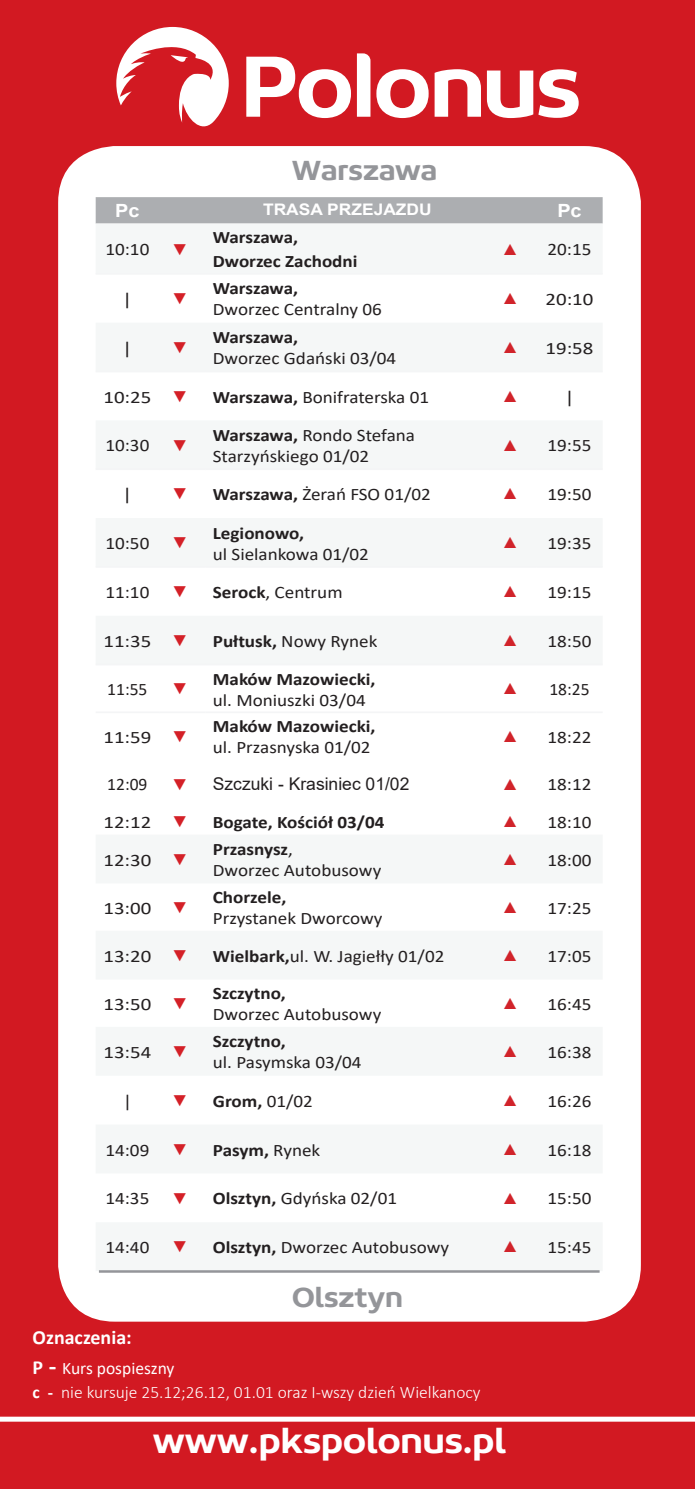
<style>
.page{position:relative;width:695px;height:1489px;background:#fff}
.page>*{position:absolute;margin:0;border:0;box-sizing:border-box;transform-origin:0 0}
.t1{font:500 37.5px "Concord";color:#fff}
.t2{font:500 30px "Concord";color:#949599}
.t3{font:700 20px "Calibri";color:#fff}
.t4{font:700 18.25px "Arial";color:#fff;scale:1.09 1}
.t5{font:17.5px/21px "Calibri";color:#231f20;scale:1.09 1}
.t6{font:700 17.5px/24px "Calibri";color:#231f20;scale:1.09 1}
.t7{font:300 17.5px/24px "Calibri";color:#fff}
.t8{font:17.5px "Calibri";color:#231f20;scale:1.19 1}
.t9{font:17.5px "Arial";color:#231f20}
.t10{font:17.5px "Calibri";color:#231f20}
.t11{font:700 16px "Arial";color:#fff;scale:1.09 1}
.t12{font:16px "Arial Narrow";color:#d42027;scale:1.09 1}
.t13{font:16px "Arial Narrow";color:#d1232a;scale:1.09 1}
.s1{font-family:"Arial Narrow";font-size:16px;color:#d1232a}
.s2{font-family:"Arial Narrow";font-size:16px;color:#d42027}
.s3{font-weight:700}
.s4{font-family:"Arial Narrow";font-weight:400;font-size:16px;color:#d42027}
.s5{font-weight:400}
.s6{font-weight:700;font-size:20px}
.s7{font-weight:700;font-size:25px}
</style>
<div class="page">
<div style="left:0;top:0;width:694px;height:1488px;background:#d21922"></div>
<svg style="left:116px;top:27px;width:113px;height:100px"></svg>
<svg style="left:246px;top:57px;width:105px;height:61px"></svg>
<svg style="left:376px;top:69px;width:52px;height:49px"></svg>
<svg style="left:434px;top:69px;width:47px;height:48px"></svg>
<svg style="left:487px;top:69px;width:91px;height:49px"></svg>
<svg style="left:357px;top:53px;width:13px;height:64px"></svg>
<div style="left:58px;top:146px;width:582px;height:1175px;background:#fff;border-radius:57px"></div>
<svg style="left:96px;top:197px;width:506px;height:27px;background:#aeb0b3"></svg>
<hr style="left:96px;top:273px;width:63px;height:2px;background:#f4f5f6">
<hr style="left:159px;top:273px;width:47px;height:2px;background:#f4f5f6">
<hr style="left:206px;top:273px;width:283px;height:2px;background:#f4f5f6">
<hr style="left:489px;top:273px;width:47px;height:2px;background:#f4f5f6">
<hr style="left:536px;top:273px;width:66px;height:2px;background:#f4f5f6">
<hr style="left:489px;top:566px;width:47px;height:1px;background:#f4f5f6">
<hr style="left:536px;top:566px;width:66px;height:1px;background:#f4f5f6">
<hr style="left:96px;top:566px;width:63px;height:1px;background:#f4f5f6">
<hr style="left:159px;top:566px;width:47px;height:1px;background:#f4f5f6">
<hr style="left:206px;top:566px;width:283px;height:1px;background:#f4f5f6">
<hr style="left:96px;top:371px;width:63px;height:1px;background:#f4f5f6">
<hr style="left:159px;top:371px;width:47px;height:1px;background:#f4f5f6">
<hr style="left:206px;top:371px;width:283px;height:1px;background:#f4f5f6">
<hr style="left:489px;top:371px;width:47px;height:1px;background:#f4f5f6">
<hr style="left:536px;top:371px;width:66px;height:1px;background:#f4f5f6">
<hr style="left:96px;top:663px;width:63px;height:2px;background:#f4f5f6">
<hr style="left:96px;top:711px;width:63px;height:2px;background:#f4f5f6">
<hr style="left:159px;top:663px;width:47px;height:2px;background:#f4f5f6">
<hr style="left:159px;top:711px;width:47px;height:2px;background:#f4f5f6">
<hr style="left:206px;top:663px;width:283px;height:2px;background:#f4f5f6">
<hr style="left:206px;top:711px;width:283px;height:2px;background:#f4f5f6">
<hr style="left:489px;top:663px;width:47px;height:2px;background:#f4f5f6">
<hr style="left:489px;top:711px;width:47px;height:2px;background:#f4f5f6">
<hr style="left:536px;top:663px;width:66px;height:2px;background:#f4f5f6">
<hr style="left:536px;top:711px;width:66px;height:2px;background:#f4f5f6">
<hr style="left:96px;top:468px;width:63px;height:2px;background:#f4f5f6">
<hr style="left:159px;top:468px;width:47px;height:2px;background:#f4f5f6">
<hr style="left:206px;top:468px;width:283px;height:2px;background:#f4f5f6">
<hr style="left:489px;top:468px;width:47px;height:2px;background:#f4f5f6">
<hr style="left:536px;top:468px;width:66px;height:2px;background:#f4f5f6">
<div style="left:0;top:1416px;width:694px;height:5px;background:#fff"></div>
<hr style="left:99px;top:1270px;width:500px;height:2px;background:#949599">
<h2 class="t2" style="left:292px;top:151px;width:147px">Warszawa</h2>
<p class="t4" style="left:115px;top:198px;width:24px">Pc</p>
<p class="t11" style="left:263px;top:198px;width:156px">TRASA PRZEJAZDU</p>
<p class="t4" style="left:557px;top:198px;width:24px">Pc</p>
<p class="t5" style="left:105px;top:238px;width:42px">10:10</p>
<p class="t12" style="left:174px;top:237px;width:17px">▼</p>
<p class="t6" style="left:213px;top:225px;width:134px">Warszawa,<br>Dworzec Zachodni</p>
<p class="t5" style="left:504px;top:238px;width:82px"><span class="s1">▲</span> 20:15</p>
<p class="t8" style="left:123px;top:287px;width:10px">|</p>
<p class="t12" style="left:174px;top:287px;width:17px">▼</p>
<p class="t6" style="left:213px;top:276px;width:80px">Warszawa,</p>
<p class="t5" style="left:213px;top:298px;width:156px">Dworzec Centralny 06</p>
<p class="t8" style="left:504px;top:287px;width:77px"><span class="s1">▲</span> 20:10</p>
<p class="t8" style="left:123px;top:336px;width:10px">|</p>
<p class="t12" style="left:174px;top:335px;width:17px">▼</p>
<p class="t6" style="left:213px;top:325px;width:80px">Warszawa,</p>
<p class="t5" style="left:213px;top:347px;width:170px">Dworzec Gdański 03/04</p>
<p class="t8" style="left:504px;top:336px;width:77px"><span class="s1">▲</span> 19:58</p>
<p class="t8" style="left:103px;top:384px;width:42px">10:25</p>
<p class="t5" style="left:174px;top:386px;width:236px"><span class="s2">▼</span> <span class="s3">Warszawa,</span> Bonifraterska 01</p>
<p class="t13" style="left:504px;top:384px;width:17px">▲</p>
<p class="t8" style="left:564px;top:384px;width:10px">|</p>
<p class="t5" style="left:105px;top:434px;width:42px">10:30</p>
<p class="t12" style="left:174px;top:433px;width:17px">▼</p>
<p class="t5" style="left:213px;top:424px;width:187px"><span class="s3">Warszawa,</span> Rondo Stefana<br>Starzyńskiego 01/02</p>
<p class="t5" style="left:504px;top:434px;width:82px"><span class="s1">▲</span> 19:55</p>
<p class="t8" style="left:123px;top:482px;width:10px">|</p>
<p class="t5" style="left:174px;top:483px;width:237px"><span class="s2">▼</span> <span class="s3">Warszawa,</span> Żerań FSO 01/02</p>
<p class="t5" style="left:504px;top:483px;width:82px"><span class="s1">▲</span> 19:50</p>
<p class="t5" style="left:105px;top:532px;width:42px">10:50</p>
<p class="t12" style="left:174px;top:531px;width:17px">▼</p>
<p class="t6" style="left:213px;top:520px;width:85px">Legionowo,</p>
<p class="t5" style="left:213px;top:543px;width:145px">ul Sielankowa 01/02</p>
<p class="t5" style="left:504px;top:532px;width:82px"><span class="s1">▲</span> 19:35</p>
<p class="t5" style="left:105px;top:581px;width:42px">11:10</p>
<p class="t5" style="left:174px;top:581px;width:156px"><span class="s2">▼</span> <span class="s3">Serock</span>, Centrum</p>
<p class="t5" style="left:504px;top:581px;width:82px"><span class="s1">▲</span> 19:15</p>
<p class="t8" style="left:103px;top:628px;width:42px">11:35</p>
<p class="t5" style="left:174px;top:630px;width:188px"><span class="s2">▼</span> <span class="s3">Pułtusk,</span> Nowy Rynek</p>
<p class="t5" style="left:504px;top:630px;width:82px"><span class="s1">▲</span> 18:50</p>
<p class="t10" style="left:107px;top:677px;width:42px">11:55</p>
<p class="t12" style="left:174px;top:677px;width:17px">▼</p>
<p class="t6" style="left:213px;top:666px;width:151px">Maków Mazowiecki,</p>
<p class="t5" style="left:213px;top:688px;width:142px">ul. Moniuszki 03/04</p>
<p class="t10" style="left:504px;top:677px;width:87px"><span class="s1">▲</span> 18:25</p>
<p class="t8" style="left:103px;top:724px;width:42px">11:59</p>
<p class="t12" style="left:174px;top:724px;width:17px">▼</p>
<p class="t6" style="left:213px;top:714px;width:151px">Maków Mazowiecki,</p>
<p class="t5" style="left:213px;top:736px;width:146px">ul. Przasnyska 01/02</p>
<p class="t5" style="left:504px;top:726px;width:82px"><span class="s1">▲</span> 18:22</p>
<p class="t10" style="left:107px;top:772px;width:42px">12:09</p>
<p class="t9" style="left:174px;top:772px;width:237px"><span class="s2">▼</span> Szczuki - Krasiniec 01/02</p>
<p class="t5" style="left:504px;top:773px;width:82px"><span class="s1">▲</span> 18:12</p>
<p class="t8" style="left:103px;top:809px;width:42px">12:12</p>
<p class="t6" style="left:174px;top:809px;width:195px"><span class="s4">▼</span> Bogate, Kościół 03/04</p>
<p class="t5" style="left:504px;top:811px;width:82px"><span class="s1">▲</span> 18:10</p>
<p class="t8" style="left:103px;top:847px;width:42px">12:30</p>
<p class="t12" style="left:174px;top:847px;width:17px">▼</p>
<p class="t5" style="left:213px;top:838px;width:156px"><span class="s3">Przasnysz</span>,<br>Dworzec Autobusowy</p>
<p class="t5" style="left:504px;top:848px;width:82px"><span class="s1">▲</span> 18:00</p>
<p class="t8" style="left:103px;top:895px;width:42px">13:00</p>
<p class="t12" style="left:174px;top:895px;width:17px">▼</p>
<p class="t6" style="left:213px;top:885px;width:69px">Chorzele,</p>
<p class="t5" style="left:213px;top:907px;width:157px">Przystanek Dworcowy</p>
<p class="t5" style="left:504px;top:896px;width:82px"><span class="s1">▲</span> 17:25</p>
<p class="t8" style="left:103px;top:943px;width:42px">13:20</p>
<p class="t5" style="left:174px;top:944px;width:250px"><span class="s2">▼</span> <span class="s3">Wielbark,</span>ul. W. Jagiełły 01/02</p>
<p class="t5" style="left:504px;top:944px;width:82px"><span class="s1">▲</span> 17:05</p>
<p class="t8" style="left:103px;top:991px;width:42px">13:50</p>
<p class="t12" style="left:174px;top:991px;width:17px">▼</p>
<p class="t6" style="left:213px;top:981px;width:68px">Szczytno,</p>
<p class="t5" style="left:213px;top:1003px;width:156px">Dworzec Autobusowy</p>
<p class="t5" style="left:504px;top:993px;width:82px"><span class="s1">▲</span> 16:45</p>
<p class="t8" style="left:103px;top:1039px;width:42px">13:54</p>
<p class="t12" style="left:174px;top:1039px;width:17px">▼</p>
<p class="t6" style="left:213px;top:1029px;width:68px">Szczytno,</p>
<p class="t5" style="left:213px;top:1051px;width:138px">ul. Pasymska 03/04</p>
<p class="t5" style="left:504px;top:1041px;width:82px"><span class="s1">▲</span> 16:38</p>
<p class="t5" style="left:123px;top:1089px;width:10px">|</p>
<p class="t6" style="left:174px;top:1088px;width:129px"><span class="s4">▼</span> Grom, <span class="s5">01/02</span></p>
<p class="t5" style="left:504px;top:1089px;width:82px"><span class="s1">▲</span> 16:26</p>
<p class="t5" style="left:105px;top:1138px;width:42px">14:09</p>
<p class="t6" style="left:174px;top:1137px;width:136px"><span class="s4">▼</span> Pasym, <span class="s5">Rynek</span></p>
<p class="t5" style="left:504px;top:1138px;width:82px"><span class="s1">▲</span> 16:18</p>
<p class="t5" style="left:105px;top:1187px;width:42px">14:35</p>
<p class="t5" style="left:174px;top:1187px;width:206px"><span class="s2">▼</span> <span class="s3">Olsztyn,</span> Gdyńska 02/01</p>
<p class="t5" style="left:504px;top:1187px;width:82px"><span class="s1">▲</span> 15:50</p>
<p class="t5" style="left:105px;top:1236px;width:42px">14:40</p>
<p class="t5" style="left:174px;top:1236px;width:254px"><span class="s2">▼</span> <span class="s3">Olsztyn,</span> Dworzec Autobusowy</p>
<p class="t5" style="left:504px;top:1236px;width:82px"><span class="s1">▲</span> 15:45</p>
<h2 class="t2" style="left:292px;top:1278px;width:112px">Olsztyn</h2>
<p class="t3" style="left:33px;top:1322px;width:101px">Oznaczenia:</p>
<p class="t7" style="left:33px;top:1355px;width:449px"><span class="s6">P</span> <span class="s7">-</span> <span class="s5">Kurs pospieszny<br></span><span class="s3">c -</span> nie kursuje 25.12;26.12, 01.01 oraz I-wszy dzień Wielkanocy</p>
<h1 class="t1" style="left:153px;top:1417px;width:355px">www.pkspolonus.pl</h1>
</div>
